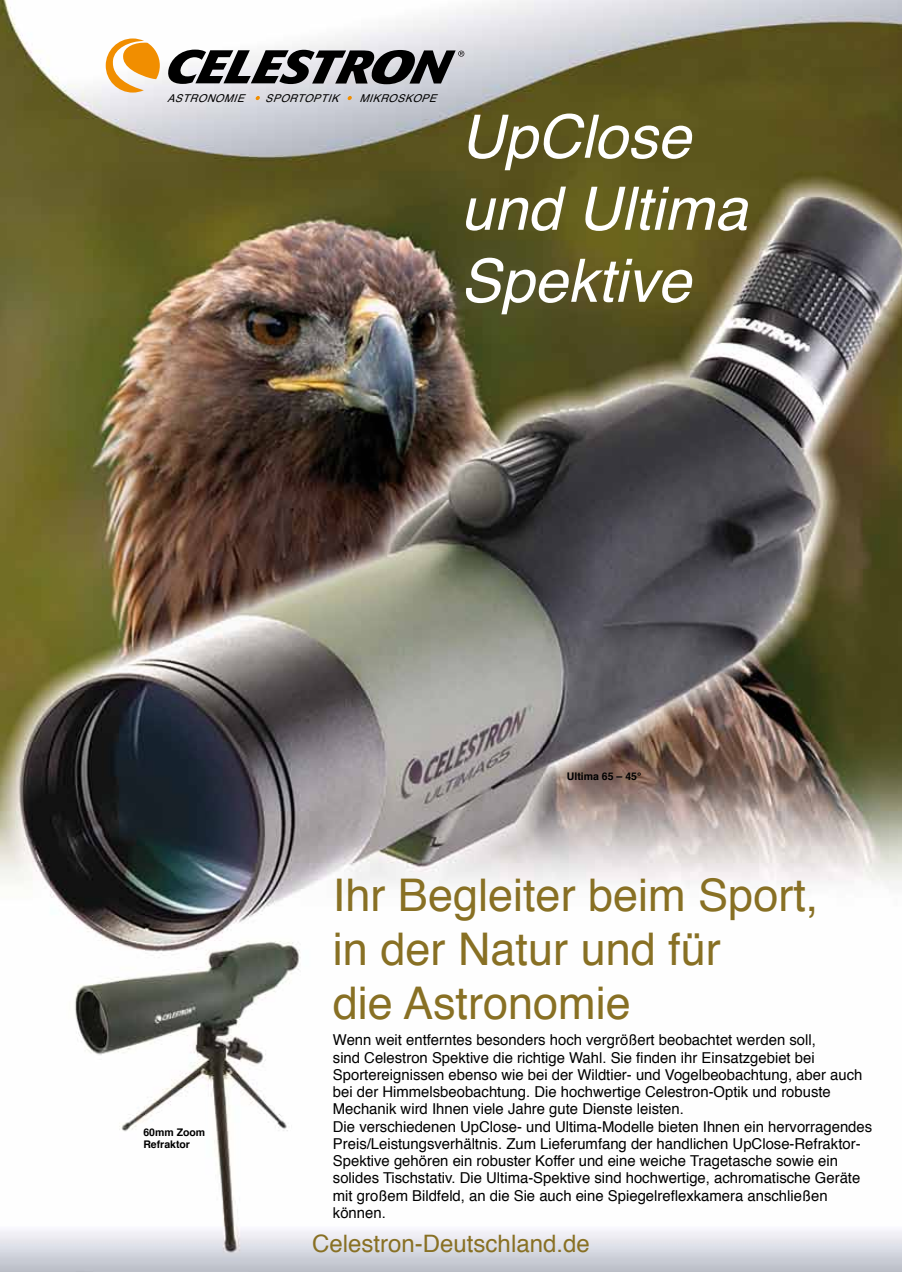
<style>
.page{position:relative;width:902px;height:1272px;background:#fff}
.page>*{position:absolute;margin:0;border:0;box-sizing:border-box;transform-origin:0 0}
.t1{font:italic 60px/72px "Helvetica";color:#fff}
.t2{font:45px/54px "Helvetica";color:#887024}
.t3{font:24px "Helvetica";color:#887024}
.t4{font:15px/17.2px "Helvetica";color:#000}
.t5{font:italic 10.8px "Helvetica";color:#000}
.t6{font:700 10.5px/12.6px "Helvetica";color:#000}
</style>
<div class="page">
<img style="left:0;top:0;width:901px;height:1271px">
<svg style="left:106px;top:38px;width:54px;height:55px"></svg>
<svg style="left:167px;top:50px;width:297px;height:34px;background:#616163"></svg>
<svg style="left:255px;top:96px;width:5px;height:4px"></svg>
<svg style="left:347px;top:96px;width:5px;height:4px"></svg>
<p class="t5" style="left:167px;top:90px;width:84px">ASTRONOMIE</p>
<p class="t5" style="left:265px;top:90px;width:81px">SPORTOPTIK</p>
<p class="t5" style="left:359px;top:90px;width:84px">MIKROSKOPE</p>
<h1 class="t1" style="left:460px;top:102px;width:288px">UpClose und Ultima<br>Spektive</h1>
<p class="t6" style="left:567px;top:770px;width:76px">Ultima 65 – 45°</p>
<p class="t6" style="left:143px;top:1125px;width:63px">60mm Zoom<br>Refraktor</p>
<h2 class="t2" style="left:333px;top:869px;width:487px">Ihr Begleiter beim Sport, in der Natur und für<br>die Astronomie</h2>
<p class="t4" style="left:333px;top:1031px;width:540px">Wenn weit entferntes besonders hoch vergrößert beobachtet werden soll,<br>sind Celestron Spektive die richtige Wahl. Sie finden ihr Einsatzgebiet bei Sportereignissen ebenso wie bei der Wildtier- und Vogelbeobachtung, aber auch bei der Himmelsbeobachtung. Die hochwertige Celestron-Optik und robuste Mechanik wird Ihnen viele Jahre gute Dienste leisten.<br>Die verschiedenen UpClose- und Ultima-Modelle bieten Ihnen ein hervorragendes Preis/Leistungsverhältnis. Zum Lieferumfang der handlichen UpClose-Refraktor-Spektive gehören ein robuster Koffer und eine weiche Tragetasche sowie ein solides Tischstativ. Die Ultima-Spektive sind hochwertige, achromatische Geräte mit großem Bildfeld, an die Sie auch eine Spiegelreflexkamera anschließen können.</p>
<h3 class="t3" style="left:312px;top:1224px;width:279px">Celestron-Deutschland.de</h3>
</div>
